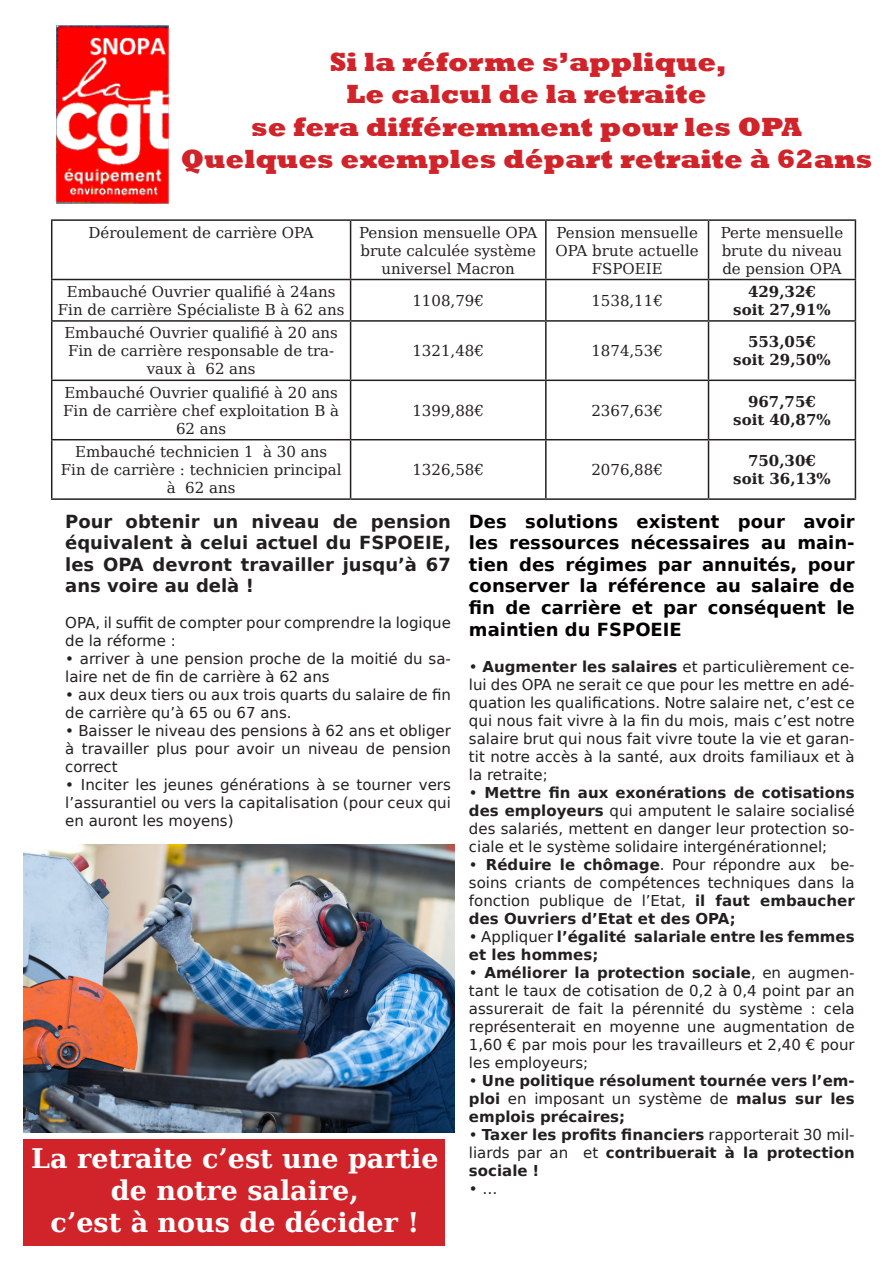
<style>
.page{position:relative;width:893px;height:1263px;background:#fff}
.page>*{position:absolute;margin:0;border:0;box-sizing:border-box;transform-origin:0 0}
.t1{font:800 27px "Rockwell";color:#d1232a}
.t2{font:700 27px/32.4px "DejaVu Serif";color:#fff;text-align:center}
.t3{font:700 18px/21.6px "DejaVu Sans";color:#040000;text-align:justify}
.t4{font:700 18px/21.6px "DejaVu Sans";color:#231f20;text-align:justify}
.t5{font:15px/18px "DejaVu Sans";color:#231f20;text-align:justify}
.t6{font:15px/18px "DejaVu Serif";color:#231f20;text-align:center}
.t7{font:700 15px/18px "DejaVu Sans";color:#231f20;text-align:justify}
.t8{font:700 15px "DejaVu Serif";color:#231f20}
.s1{font-weight:700}
.s2{font-weight:400}
</style>
<div class="page">
<div style="left:23px;top:1139px;width:422px;height:107px;background:#d1232a"></div>
<hr style="left:51px;top:219px;width:300px;height:2px;background:#231f20">
<hr style="left:51px;top:221px;width:1px;height:58px;background:#231f20">
<hr style="left:351px;top:219px;width:195px;height:2px;background:#231f20">
<hr style="left:350px;top:221px;width:1px;height:58px;background:#231f20">
<hr style="left:546px;top:219px;width:162px;height:2px;background:#231f20">
<hr style="left:545px;top:221px;width:2px;height:58px;background:#231f20">
<hr style="left:708px;top:219px;width:148px;height:2px;background:#231f20">
<hr style="left:708px;top:221px;width:1px;height:58px;background:#231f20">
<hr style="left:855px;top:221px;width:1px;height:58px;background:#231f20">
<hr style="left:51px;top:279px;width:300px;height:1px;background:#231f20">
<hr style="left:51px;top:280px;width:1px;height:40px;background:#231f20">
<hr style="left:351px;top:279px;width:195px;height:1px;background:#231f20">
<hr style="left:350px;top:280px;width:1px;height:40px;background:#231f20">
<hr style="left:546px;top:279px;width:162px;height:1px;background:#231f20">
<hr style="left:545px;top:280px;width:2px;height:40px;background:#231f20">
<hr style="left:708px;top:279px;width:148px;height:1px;background:#231f20">
<hr style="left:708px;top:280px;width:1px;height:40px;background:#231f20">
<hr style="left:855px;top:280px;width:1px;height:40px;background:#231f20">
<hr style="left:51px;top:320px;width:300px;height:2px;background:#231f20">
<hr style="left:51px;top:322px;width:1px;height:58px;background:#231f20">
<hr style="left:351px;top:320px;width:195px;height:2px;background:#231f20">
<hr style="left:350px;top:322px;width:1px;height:58px;background:#231f20">
<hr style="left:546px;top:320px;width:162px;height:2px;background:#231f20">
<hr style="left:545px;top:322px;width:2px;height:58px;background:#231f20">
<hr style="left:708px;top:320px;width:148px;height:2px;background:#231f20">
<hr style="left:708px;top:322px;width:1px;height:58px;background:#231f20">
<hr style="left:855px;top:322px;width:1px;height:58px;background:#231f20">
<hr style="left:51px;top:380px;width:300px;height:1px;background:#231f20">
<hr style="left:51px;top:381px;width:1px;height:58px;background:#231f20">
<hr style="left:351px;top:380px;width:195px;height:1px;background:#231f20">
<hr style="left:350px;top:381px;width:1px;height:58px;background:#231f20">
<hr style="left:546px;top:380px;width:162px;height:1px;background:#231f20">
<hr style="left:545px;top:381px;width:2px;height:58px;background:#231f20">
<hr style="left:708px;top:380px;width:148px;height:1px;background:#231f20">
<hr style="left:708px;top:381px;width:1px;height:58px;background:#231f20">
<hr style="left:855px;top:381px;width:1px;height:58px;background:#231f20">
<hr style="left:51px;top:439px;width:300px;height:1px;background:#231f20">
<hr style="left:51px;top:440px;width:1px;height:58px;background:#231f20">
<hr style="left:351px;top:439px;width:195px;height:1px;background:#231f20">
<hr style="left:350px;top:440px;width:1px;height:58px;background:#231f20">
<hr style="left:546px;top:439px;width:162px;height:1px;background:#231f20">
<hr style="left:545px;top:440px;width:2px;height:58px;background:#231f20">
<hr style="left:708px;top:439px;width:148px;height:1px;background:#231f20">
<hr style="left:708px;top:440px;width:1px;height:58px;background:#231f20">
<hr style="left:855px;top:440px;width:1px;height:58px;background:#231f20">
<hr style="left:51px;top:498px;width:300px;height:2px;background:#231f20">
<hr style="left:351px;top:498px;width:195px;height:2px;background:#231f20">
<hr style="left:546px;top:498px;width:162px;height:2px;background:#231f20">
<hr style="left:708px;top:498px;width:148px;height:2px;background:#231f20">
<img style="left:56px;top:25px;width:113px;height:179px">
<img style="left:23px;top:845px;width:431px;height:287px">
<p class="t1" style="left:330px;top:46px;width:398px">Si la réforme s’applique,</p>
<p class="t1" style="left:347px;top:79px;width:362px">Le calcul de la retraite</p>
<p class="t1" style="left:251px;top:111px;width:552px">se fera différemment pour les OPA</p>
<p class="t1" style="left:181px;top:143px;width:693px">Quelques exemples départ retraite à 62ans</p>
<p class="t6" style="left:89px;top:223px;width:227px">Déroulement de carrière OPA</p>
<p class="t6" style="left:359px;top:223px;width:179px">Pension mensuelle OPA brute calculée système universel Macron</p>
<p class="t6" style="left:556px;top:223px;width:145px">Pension mensuelle<br>OPA brute actuelle<br>FSPOEIE</p>
<p class="t6" style="left:721px;top:223px;width:124px;text-align:justify">Perte mensuelle brute du niveau de pension OPA</p>
<p class="t6" style="left:67px;top:282px;width:270px">Embauché Ouvrier qualifié à 24ans</p>
<p class="t6" style="left:58px;top:300px;width:288px">Fin de carrière Spécialiste B à 62 ans</p>
<p class="t8" style="left:748px;top:280px;width:69px">429,32€</p>
<p class="t8" style="left:733px;top:298px;width:99px">soit 27,91%</p>
<p class="t6" style="left:412px;top:291px;width:73px">1108,79€</p>
<p class="t6" style="left:591px;top:291px;width:73px">1538,11€</p>
<p class="t6" style="left:64px;top:324px;width:275px">Embauché Ouvrier qualifié à 20 ans</p>
<p class="t6" style="left:68px;top:342px;width:268px">Fin de carrière responsable de tra&shy;vaux à 62 ans</p>
<p class="t6" style="left:412px;top:342px;width:73px">1321,48€</p>
<p class="t6" style="left:591px;top:342px;width:73px">1874,53€</p>
<p class="t6" style="left:64px;top:383px;width:275px">Embauché Ouvrier qualifié à 20 ans</p>
<p class="t6" style="left:63px;top:401px;width:277px">Fin de carrière chef exploitation B à<br>62 ans</p>
<p class="t6" style="left:412px;top:401px;width:73px">1399,88€</p>
<p class="t6" style="left:591px;top:401px;width:73px">2367,63€</p>
<p class="t6" style="left:75px;top:442px;width:253px">Embauché technicien 1 à 30 ans</p>
<p class="t6" style="left:61px;top:460px;width:282px">Fin de carrière : technicien principal à 62 ans</p>
<p class="t6" style="left:412px;top:460px;width:73px">1326,58€</p>
<p class="t6" style="left:591px;top:460px;width:73px">2076,88€</p>
<p class="t8" style="left:748px;top:330px;width:69px">553,05€</p>
<p class="t8" style="left:733px;top:348px;width:99px">soit 29,50%</p>
<p class="t8" style="left:748px;top:389px;width:69px">967,75€</p>
<p class="t8" style="left:733px;top:407px;width:99px">soit 40,87%</p>
<p class="t8" style="left:748px;top:449px;width:69px">750,30€</p>
<p class="t8" style="left:733px;top:467px;width:99px">soit 36,13%</p>
<p class="t4" style="left:65px;top:510px;width:387px">Pour obtenir un niveau de pension équivalent à celui actuel du FSPOEIE, les OPA devront travailler jusqu’à 67 ans voire au delà !</p>
<p class="t5" style="left:65px;top:613px;width:387px">OPA, il suffit de compter pour comprendre la logique de la réforme :</p>
<p class="t5" style="left:65px;top:649px;width:387px">• arriver à une pension proche de la moitié du sa&shy;laire net de fin de carrière à 62 ans</p>
<p class="t5" style="left:65px;top:685px;width:387px">• aux deux tiers ou aux trois quarts du salaire de fin de carrière qu’à 65 ou 67 ans.</p>
<p class="t5" style="left:65px;top:721px;width:387px">• Baisser le niveau des pensions à 62 ans et obliger à travailler plus pour avoir un niveau de pension correct</p>
<p class="t5" style="left:65px;top:775px;width:387px">• Inciter les jeunes générations à se tourner vers l’assurantiel ou vers la capitalisation (pour ceux qui en auront les moyens)</p>
<p class="t2" style="left:31px;top:1141px;width:409px">La retraite c’est une partie de notre salaire,</p>
<p class="t2" style="left:51px;top:1206px;width:370px">c’est à nous de décider !</p>
<p class="t3" style="left:469px;top:510px;width:387px">Des solutions existent pour avoir les ressources nécessaires au main&shy;tien des régimes par annuités, pour conserver la référence au salaire de fin de carrière et par conséquent le maintien du FSPOEIE</p>
<p class="t5" style="left:469px;top:657px;width:387px">• <span class="s1">Augmenter les salaires</span> et particulièrement ce&shy;lui des OPA ne serait ce que pour les mettre en adé&shy;quation les qualifications. Notre salaire net, c’est ce qui nous fait vivre à la fin du mois, mais c’est notre salaire brut qui nous fait vivre toute la vie et garan&shy;tit notre accès à la santé, aux droits familiaux et à la retraite;</p>
<p class="t5" style="left:469px;top:783px;width:387px">• <span class="s1">Mettre fin aux exonérations de cotisations des employeurs</span> qui amputent le salaire socialisé des salariés, mettent en danger leur protection so&shy;ciale et le système solidaire intergénérationnel;</p>
<p class="t5" style="left:469px;top:855px;width:387px">• <span class="s1">Réduire le chômage</span>. Pour répondre aux be&shy;soins criants de compétences techniques dans la fonction publique de l’Etat, <span class="s1">il faut embaucher des Ouvriers d’Etat et des OPA;</span></p>
<p class="t7" style="left:469px;top:927px;width:387px"><span class="s2">• Appliquer</span> l’égalité salariale entre les femmes et les hommes;</p>
<p class="t5" style="left:469px;top:963px;width:387px">• <span class="s1">Améliorer la protection sociale</span>, en augmen&shy;tant le taux de cotisation de 0,2 à 0,4 point par an assurerait de fait la pérennité du système : cela représenterait en moyenne une augmentation de 1,60 € par mois pour les travailleurs et 2,40 € pour les employeurs;</p>
<p class="t7" style="left:469px;top:1071px;width:387px"><span class="s2">•</span> Une politique résolument tournée vers l’em&shy;ploi <span class="s2">en imposant un système de</span> malus sur les emplois précaires;</p>
<p class="t7" style="left:469px;top:1125px;width:387px"><span class="s2">•</span> Taxer les profits financiers <span class="s2">rapporterait 30 mil&shy;liards par an et</span> contribuerait à la protection sociale !</p>
<p class="t5" style="left:469px;top:1179px;width:30px">• …</p>
</div>
